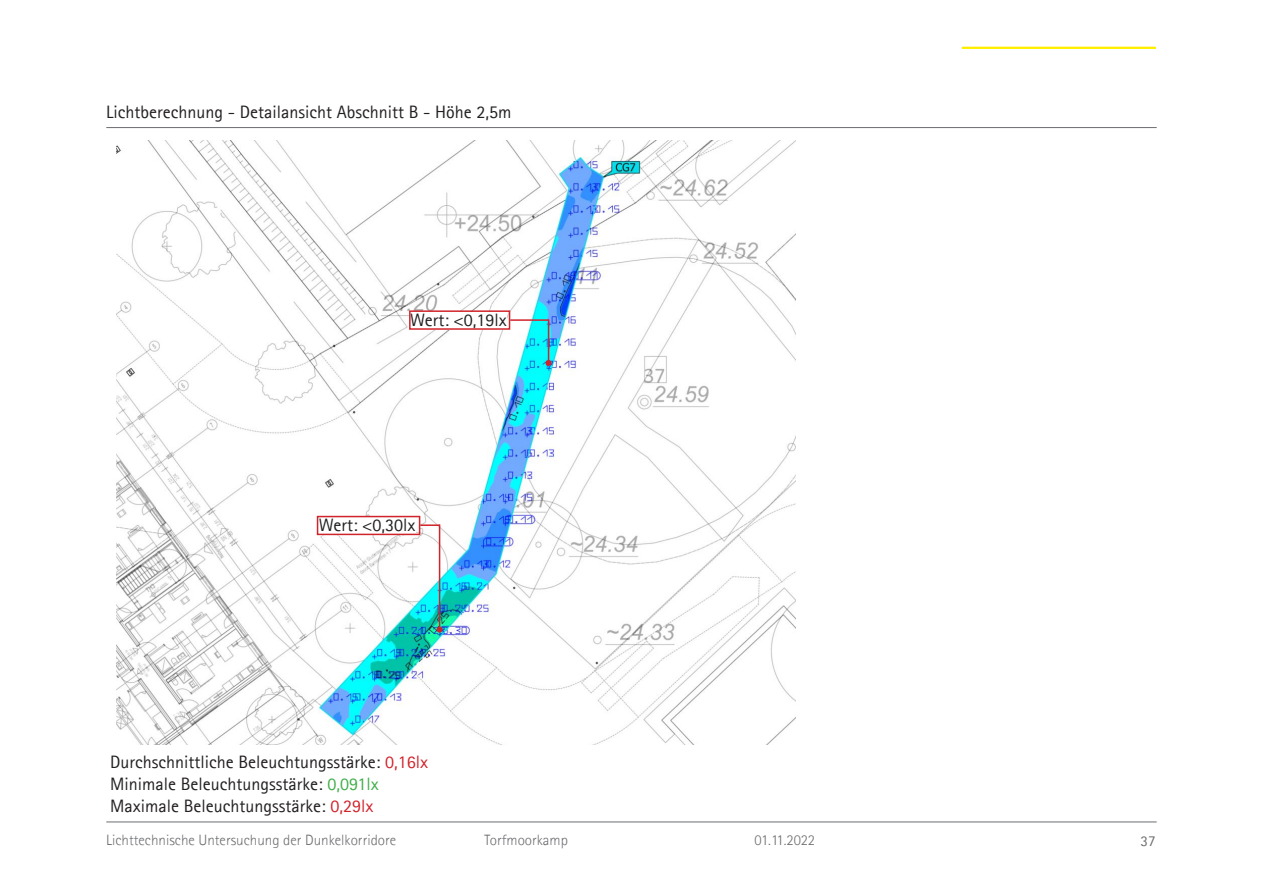
<style>
.page{position:relative;width:1263px;height:893px;background:#fff}
.page>*{position:absolute;margin:0;border:0;box-sizing:border-box;transform-origin:0 0}
.t1{font:18px "Agfa Rotis Sans Serif";color:#231f20}
.t2{font:300 15px "Agfa Rotis Sans Serif";color:#6c6d70}
.t3{font:15px "Agfa Rotis Sans Serif";color:#6c6d70}
.s1{color:#d1232a}
.s2{color:#40ae49}
</style>
<div class="page">
<hr style="left:106px;top:127px;width:1051px;height:1px;background:#6c6d70">
<hr style="left:106px;top:822px;width:1051px;height:1px;background:#6c6d70">
<hr style="left:962px;top:47px;width:193px;height:1px;background:#ffea01">
<img style="left:116px;top:140px;width:679px;height:604px">
<div style="left:410px;top:312px;width:97px;height:18px;background:#fff"></div>
<div style="left:319px;top:517px;width:96px;height:18px;background:#fff"></div>
<hr style="left:420px;top:524px;width:20px;height:2px;background:#d1232a">
<hr style="left:510px;top:319px;width:38px;height:2px;background:#d1232a">
<hr style="left:439px;top:524px;width:1px;height:106px;background:#d1232a">
<svg style="left:437px;top:627px;width:6px;height:6px"></svg>
<hr style="left:548px;top:319px;width:1px;height:44px;background:#d1232a">
<svg style="left:545px;top:360px;width:6px;height:6px"></svg>
<div style="left:409px;top:310px;width:101px;height:20px;border:2px solid #d1232a"></div>
<div style="left:317px;top:516px;width:103px;height:19px;border:2px solid #d1232a"></div>
<p class="t1" style="left:106px;top:102px;width:407px">Lichtberechnung - Detailansicht Abschnitt B - Höhe 2,5m</p>
<p class="t1" style="left:410px;top:309px;width:98px">Wert: &lt;0,19lx</p>
<p class="t1" style="left:319px;top:514px;width:98px">Wert: &lt;0,30lx</p>
<p class="t1" style="left:110px;top:752px;width:319px">Durchschnittliche Beleuchtungsstärke: <span class="s1">0,16lx</span></p>
<p class="t1" style="left:110px;top:773px;width:270px">Minimale Beleuchtungsstärke: <span class="s2">0,091lx</span></p>
<p class="t1" style="left:110px;top:795px;width:265px">Maximale Beleuchtungsstärke: <span class="s1">0,29lx</span></p>
<p class="t2" style="left:106px;top:831px;width:291px">Lichttechnische Untersuchung der Dunkelkorridore</p>
<p class="t2" style="left:484px;top:831px;width:85px">Torfmoorkamp</p>
<p class="t2" style="left:754px;top:831px;width:62px">01.11.2022</p>
<p class="t3" style="left:1140px;top:832px;width:16px">37</p>
</div>
